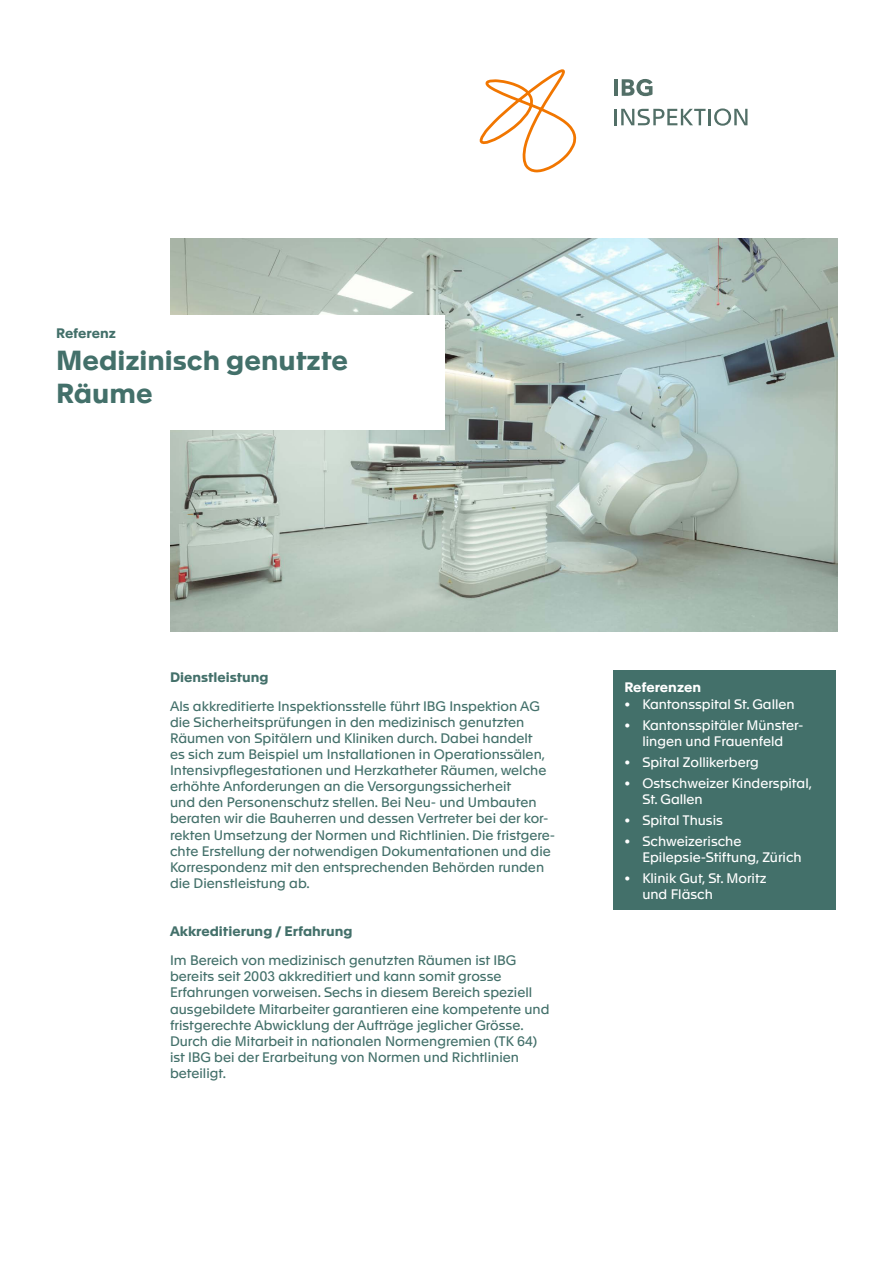
<style>
.page{position:relative;width:893px;height:1263px;background:#fff}
.page>*{position:absolute;margin:0;border:0;box-sizing:border-box;transform-origin:0 0}
.t1{font:700 27px/32.4px "Apax";color:#43706a}
.t2{font:13.5px/16px "Apax";color:#43706a}
.t3{font:13.5px/16.5px "Apax";color:#fff}
.t4{font:700 13.5px "Apax";color:#43706a}
.t5{font:700 13.5px "Apax";letter-spacing:-.005em;color:#fff}
</style>
<div class="page">
<img style="left:171px;top:238px;width:666px;height:393px">
<div style="left:56px;top:315px;width:388px;height:114px;background:#fff"></div>
<div style="left:614px;top:671px;width:222px;height:239px;background:#43706a"></div>
<hr style="left:614px;top:79px;width:4px;height:17px;background:#526f67">
<svg style="left:622px;top:79px;width:30px;height:17px"></svg>
<hr style="left:614px;top:109px;width:3px;height:16px;background:#526f67">
<svg style="left:621px;top:108px;width:126px;height:18px"></svg>
<svg style="left:479px;top:69px;width:98px;height:104px"></svg>
<p class="t4" style="left:56px;top:323px;width:61px">Referenz</p>
<h1 class="t1" style="left:56px;top:342px;width:293px">Medizinisch genutzte<br>Räume</h1>
<p class="t4" style="left:170px;top:667px;width:100px">Dienstleistung</p>
<p class="t2" style="left:170px;top:697px;width:387px">Als akkreditierte Inspektionsstelle führt IBG Inspektion AG die Sicherheitsprüfungen in den medizinisch genutzten Räumen von Spitälern und Kliniken durch. Dabei handelt<br>es sich zum Beispiel um Installationen in Operationssälen, Intensivpflegestationen und Herzkatheter Räumen, welche erhöhte Anforderungen an die Versorgungssicherheit<br>und den Personenschutz stellen. Bei Neu- und Umbauten beraten wir die Bauherren und dessen Vertreter bei der kor&shy;rekten Umsetzung der Normen und Richtlinien. Die fristgere&shy;chte Erstellung der notwendigen Dokumentationen und die Korrespondenz mit den entsprechenden Behörden runden die Dienstleistung ab.</p>
<p class="t4" style="left:170px;top:921px;width:184px">Akkreditierung / Erfahrung</p>
<p class="t2" style="left:170px;top:951px;width:381px">Im Bereich von medizinisch genutzten Räumen ist IBG bereits seit 2003 akkreditiert und kann somit grosse Erfahrungen vorweisen. Sechs in diesem Bereich speziell ausgebildete Mitarbeiter garantieren eine kompetente und fristgerechte Abwicklung der Aufträge jeglicher Grösse.<br>Durch die Mitarbeit in nationalen Normengremien (TK 64) ist IBG bei der Erarbeitung von Normen und Richtlinien beteiligt.</p>
<p class="t5" style="left:624px;top:678px;width:78px">Referenzen</p>
<p class="t3" style="left:624px;top:695px;width:172px">• Kantonsspital St. Gallen</p>
<p class="t3" style="left:624px;top:716px;width:179px;text-align:center">• Kantonsspitäler Münster&shy;lingen und Frauenfeld</p>
<p class="t3" style="left:624px;top:753px;width:136px">• Spital Zollikerberg</p>
<p class="t3" style="left:642px;top:774px;width:171px;text-indent:-18px">• Ostschweizer Kinderspital,<br>St. Gallen</p>
<p class="t3" style="left:624px;top:811px;width:100px">• Spital Thusis</p>
<p class="t3" style="left:642px;top:832px;width:161px;text-indent:-18px">• Schweizerische<br>Epilepsie-Stiftung, Zürich</p>
<p class="t3" style="left:642px;top:869px;width:126px;text-indent:-18px">• Klinik Gut, St. Moritz und Fläsch</p>
</div>
